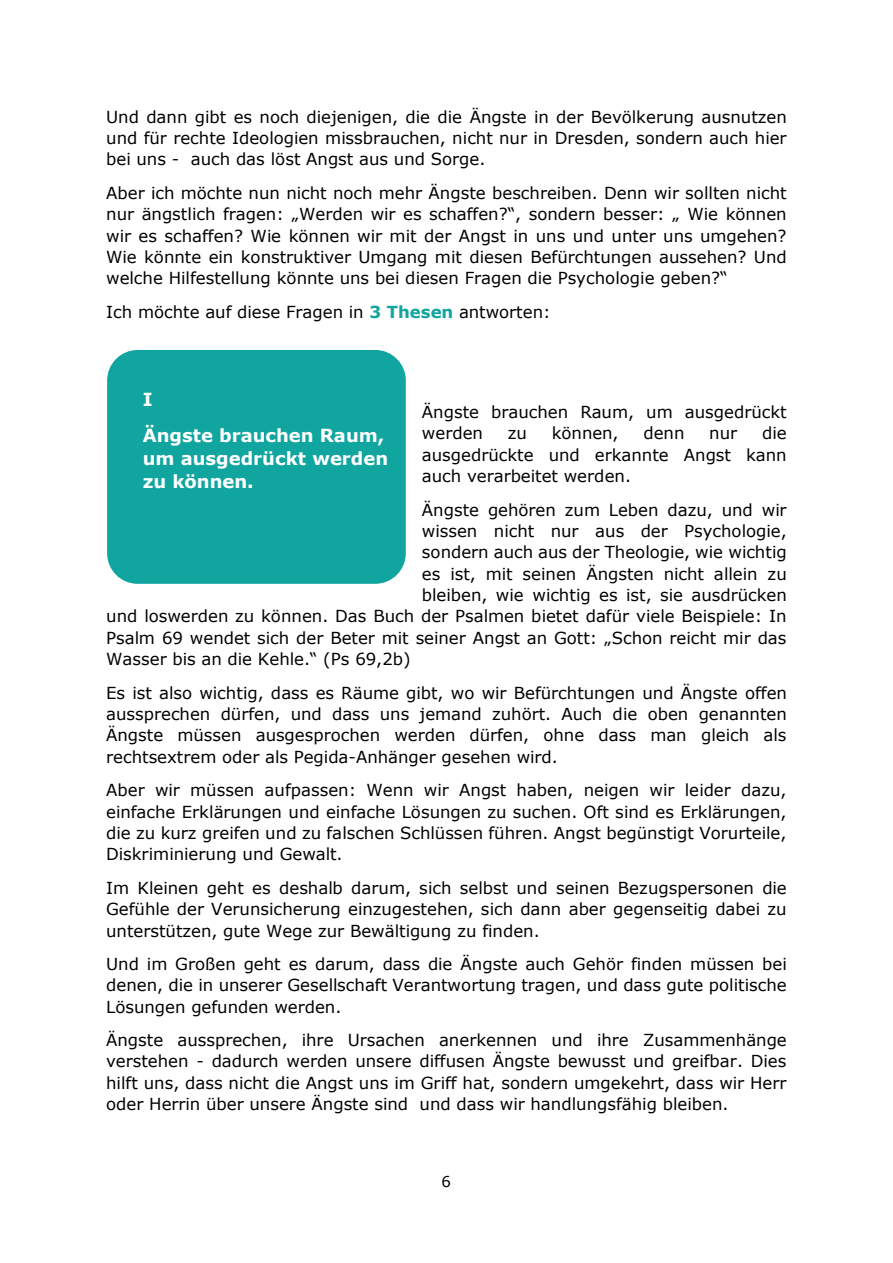
<style>
.page{position:relative;width:893px;height:1263px;background:#fff}
.page>*{position:absolute;margin:0;border:0;box-sizing:border-box;transform-origin:0 0}
.t1{font:700 18px/35.2px "Verdana";color:#fff}
.t2{font:16.5px/21.5px "Verdana";letter-spacing:-.005em;color:#000;text-align:justify}
.t3{font:15px "Verdana";color:#000}
.s1{font-weight:700;color:#11a5a0}
</style>
<div class="page">
<div style="left:107px;top:350px;width:299px;height:234px;background:#11a5a0;border-radius:30px"></div>
<p class="t2" style="left:106px;top:106px;width:682px">Und dann gibt es noch diejenigen, die die Ängste in der Bevölkerung ausnutzen und für rechte Ideologien missbrauchen, nicht nur in Dresden, sondern auch hier bei uns - auch das löst Angst aus und Sorge.</p>
<p class="t2" style="left:106px;top:182px;width:682px">Aber ich möchte nun nicht noch mehr Ängste beschreiben. Denn wir sollten nicht nur ängstlich fragen: „Werden wir es schaffen?“, sondern besser: „ Wie können wir es schaffen? Wie können wir mit der Angst in uns und unter uns umgehen?<br>Wie könnte ein konstruktiver Umgang mit diesen Befürchtungen aussehen? Und welche Hilfestellung könnte uns bei diesen Fragen die Psychologie geben?“</p>
<p class="t2" style="left:106px;top:301px;width:446px">Ich möchte auf diese Fragen in <span class="s1">3 Thesen</span> antworten:</p>
<p class="t1" style="left:143px;top:382px;width:243px">I<br>Ängste brauchen Raum,</p>
<p class="t1" style="left:143px;top:447px;width:247px;line-height:23.2px">um ausgedrückt werden zu können.</p>
<p class="t2" style="left:422px;top:401px;width:366px">Ängste brauchen Raum, um ausgedrückt werden</p>
<p class="t2" style="left:422px;top:423px;width:366px;text-indent:340px">die ausgedrückte und erkannte Angst kann auch verarbeitet werden.</p>
<p class="t2" style="left:422px;top:499px;width:366px">Ängste gehören zum Leben dazu, und wir</p>
<p class="t2" style="left:422px;top:520px;width:366px">wissen nicht nur aus der Psychologie,</p>
<p class="t2" style="left:422px;top:541px;width:366px">sondern auch aus der Theologie, wie wichtig</p>
<p class="t2" style="left:422px;top:563px;width:366px">es ist, mit seinen Ängsten nicht allein zu</p>
<p class="t2" style="left:422px;top:584px;width:366px">bleiben, wie wichtig es ist, sie ausdrücken</p>
<p class="t2" style="left:106px;top:605px;width:682px">und loswerden zu können. Das Buch der Psalmen bietet dafür viele Beispiele: In</p>
<p class="t2" style="left:106px;top:627px;width:682px">Psalm 69 wendet sich der Beter mit seiner Angst an Gott: „Schon reicht mir das</p>
<p class="t2" style="left:106px;top:648px;width:306px">Wasser bis an die Kehle.“ (Ps 69,2b)</p>
<p class="t2" style="left:106px;top:682px;width:682px">Es ist also wichtig, dass es Räume gibt, wo wir Befürchtungen und Ängste offen aussprechen dürfen, und dass uns jemand zuhört. Auch die oben genannten Ängste müssen ausgesprochen werden dürfen, ohne dass man gleich als rechtsextrem oder als Pegida-Anhänger gesehen wird.</p>
<p class="t2" style="left:106px;top:779px;width:682px">Aber wir müssen aufpassen: Wenn wir Angst haben, neigen wir leider dazu, einfache Erklärungen und einfache Lösungen zu suchen. Oft sind es Erklärungen, die zu kurz greifen und zu falschen Schlüssen führen. Angst begünstigt Vorurteile, Diskriminierung und Gewalt.</p>
<p class="t2" style="left:106px;top:877px;width:682px">Im Kleinen geht es deshalb darum, sich selbst und seinen Bezugspersonen die Gefühle der Verunsicherung einzugestehen, sich dann aber gegenseitig dabei zu unterstützen, gute Wege zur Bewältigung zu finden.</p>
<p class="t2" style="left:106px;top:953px;width:682px">Und im Großen geht es darum, dass die Ängste auch Gehör finden müssen bei denen, die in unserer Gesellschaft Verantwortung tragen, und dass gute politische Lösungen gefunden werden.</p>
<p class="t2" style="left:106px;top:1029px;width:682px">Ängste aussprechen, ihre Ursachen anerkennen und ihre Zusammenhänge verstehen - dadurch werden unsere diffusen Ängste bewusst und greifbar. Dies hilft uns, dass nicht die Angst uns im Griff hat, sondern umgekehrt, dass wir Herr oder Herrin über unsere Ängste sind und dass wir handlungsfähig bleiben.</p>
<p class="t2" style="left:508px;top:422px;width:21px">zu</p>
<p class="t2" style="left:552px;top:422px;width:68px">können,</p>
<p class="t2" style="left:643px;top:422px;width:43px">denn</p>
<p class="t2" style="left:709px;top:422px;width:29px">nur</p>
<p class="t3" style="left:442px;top:1171px;width:11px">6</p>
</div>
